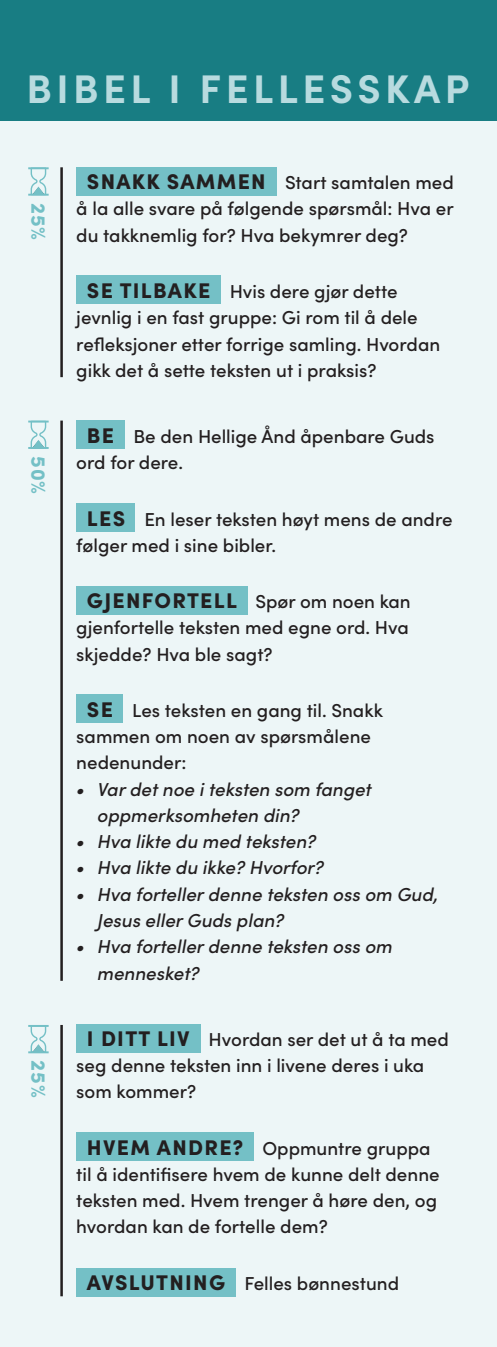
<style>
.page{position:relative;width:497px;height:1347px;background:#fff}
.page>*{position:absolute;margin:0;border:0;box-sizing:border-box;transform-origin:0 0}
.t1{font:700 40px "Sofia Pro";letter-spacing:.11em;color:#b8dbdf}
.t2{font:900 20px "Sofia Pro";color:#74c0c6}
.Mt{font:500 18.75px/26.2px "Sofia Pro";color:#231f20}
.Br1{font:italic 500 18.75px "Sofia Pro";color:#231f20}
.s1{font-weight:900;font-size:21.25px}
</style>
<div class="page">
<div style="left:0;top:0;width:496px;height:1346px;background:#edf6f7"></div>
<div style="left:0;top:0;width:496px;height:120px;background:#187d83"></div>
<div style="left:76px;top:1267px;width:159px;height:29px;background:#74c0c6"></div>
<div style="left:76px;top:1132px;width:177px;height:29px;background:#74c0c6"></div>
<div style="left:76px;top:1024px;width:124px;height:28px;background:#74c0c6"></div>
<div style="left:76px;top:694px;width:46px;height:29px;background:#74c0c6"></div>
<div style="left:76px;top:587px;width:171px;height:28px;background:#74c0c6"></div>
<div style="left:76px;top:503px;width:59px;height:28px;background:#74c0c6"></div>
<div style="left:76px;top:420px;width:48px;height:29px;background:#74c0c6"></div>
<div style="left:76px;top:275px;width:144px;height:29px;background:#74c0c6"></div>
<div style="left:76px;top:167px;width:200px;height:29px;background:#74c0c6"></div>
<hr style="left:60px;top:167px;width:3px;height:210px;background:#231f20">
<hr style="left:60px;top:420px;width:3px;height:560px;background:#231f20">
<hr style="left:60px;top:1025px;width:3px;height:271px;background:#231f20">
<hr style="left:28px;top:167px;width:21px;height:2px;background:#74c0c6">
<svg style="left:30px;top:167px;width:17px;height:27px"></svg>
<hr style="left:28px;top:194px;width:21px;height:2px;background:#74c0c6">
<hr style="left:28px;top:420px;width:21px;height:2px;background:#74c0c6">
<svg style="left:30px;top:420px;width:17px;height:27px"></svg>
<hr style="left:28px;top:447px;width:21px;height:2px;background:#74c0c6">
<svg style="left:28px;top:1025px;width:21px;height:26px"></svg>
<hr style="left:28px;top:1051px;width:21px;height:2px;background:#74c0c6">
<p class="t1" style="left:26px;top:58px;width:444px">BIBEL I FELLESSKAP</p>
<p class="t2" style="left:54px;top:203px;width:39px;rotate:90deg">25%</p>
<p class="t2" style="left:54px;top:456px;width:40px;rotate:90deg">50%</p>
<p class="t2" style="left:54px;top:1060px;width:39px;rotate:90deg">25%</p>
<p class="Mt" style="left:76px;top:168px;width:378px;text-align:justify;text-indent:11px"><span class="s1">SNAKK SAMMEN</span> Start samtalen med å la alle svare på følgende spørsmål: Hva er du takknemlig for? Hva bekymrer deg?</p>
<p class="Mt" style="left:76px;top:277px;width:365px;text-indent:11px"><span class="s1">SE TILBAKE</span> Hvis dere gjør dette jevnlig i en fast gruppe: Gi rom til å dele refleksjoner etter forrige samling. Hvordan gikk det å sette teksten ut i praksis?</p>
<p class="Mt" style="left:76px;top:422px;width:359px;text-indent:11px"><span class="s1">BE</span> Be den Hellige Ånd åpenbare Guds ord for dere.</p>
<p class="Mt" style="left:76px;top:505px;width:377px;text-indent:11px"><span class="s1">LES</span> En leser teksten høyt mens de andre følger med i sine bibler.</p>
<p class="Mt" style="left:76px;top:587px;width:335px;text-align:justify;text-indent:11px"><span class="s1">GJENFORTELL</span> Spør om noen kan gjenfortelle teksten med egne ord. Hva skjedde? Hva ble sagt?</p>
<p class="Mt" style="left:76px;top:696px;width:308px;text-indent:11px"><span class="s1">SE</span> Les teksten en gang til. Snakk sammen om noen av spørsmålene nedenunder:</p>
<p class="Br1" style="left:76px;top:775px;width:296px">• Var det noe i teksten som fanget</p>
<p class="Br1" style="left:97px;top:801px;width:203px">oppmerksomheten din?</p>
<p class="Br1" style="left:76px;top:827px;width:241px">• Hva likte du med teksten?</p>
<p class="Br1" style="left:76px;top:854px;width:249px">• Hva likte du ikke? Hvorfor?</p>
<p class="Br1" style="left:76px;top:880px;width:363px">• Hva forteller denne teksten oss om Gud,</p>
<p class="Br1" style="left:97px;top:906px;width:188px">Jesus eller Guds plan?</p>
<p class="Br1" style="left:76px;top:932px;width:317px">• Hva forteller denne teksten oss om</p>
<p class="Br1" style="left:97px;top:959px;width:103px">mennesket?</p>
<p class="Mt" style="left:76px;top:1025px;width:373px;text-indent:11px"><span class="s1">I DITT LIV</span> Hvordan ser det ut å ta med seg denne teksten inn i livene deres i uka som kommer?</p>
<p class="Mt" style="left:76px;top:1133px;width:364px;text-indent:11px"><span class="s1">HVEM ANDRE?</span> Oppmuntre gruppa til å identifisere hvem de kunne delt denne teksten med. Hvem trenger å høre den, og hvordan kan de fortelle dem?</p>
<p class="Mt" style="left:87px;top:1268px;width:313px"><span class="s1">AVSLUTNING</span> Felles bønnestund</p>
</div>
